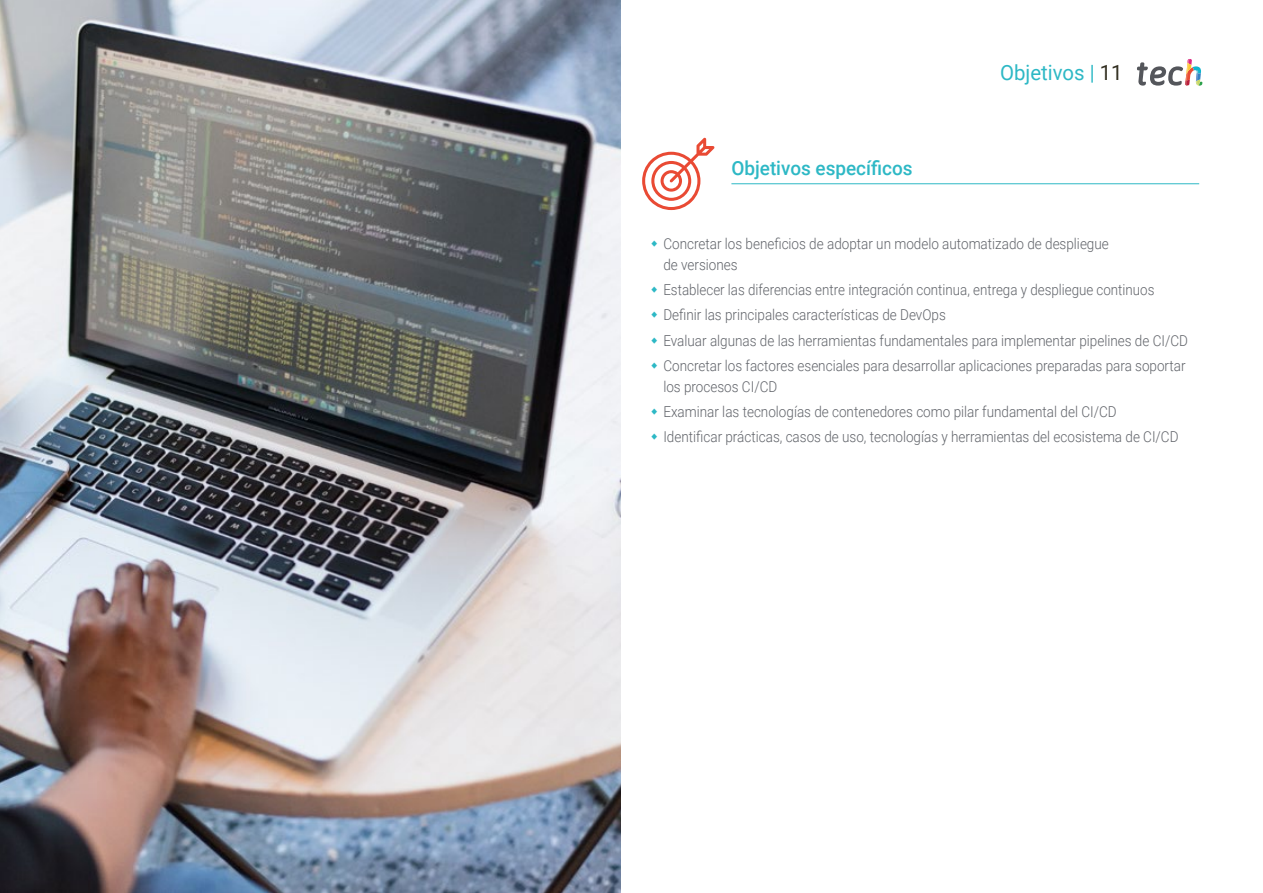
<style>
.page{position:relative;width:1263px;height:893px;background:#fff}
.page>*{position:absolute;margin:0;border:0;box-sizing:border-box;transform-origin:0 0}
.t1{font:21px "Roboto";color:#2db8c5}
.t2{font:500 19.5px "Roboto";color:#2db8c5}
.t3{font:300 15px/25.2px "Roboto";color:#61646a;scale:.89 1}
.t4{font:300 15px/25.2px "Roboto";color:#61646a;scale:.9 1}
.s1{color:#312e20}
</style>
<div class="page">
<hr style="left:731px;top:183px;width:468px;height:1px;background:#2db8c5">
<svg style="left:642px;top:138px;width:72px;height:72px"></svg>
<img style="left:0;top:0;width:621px;height:893px">
<svg style="left:1137px;top:59px;width:65px;height:27px"></svg>
<h2 class="t2" style="left:731px;top:155px;width:183px">Objetivos específicos</h2>
<h1 class="t1" style="left:1000px;top:57px;width:124px">Objetivos | <span class="s1">11</span></h1>
<p class="t4" style="left:663px;top:232px;width:496px;line-height:21px">Concretar los beneficios de adoptar un modelo automatizado de despliegue de versiones</p>
<p class="t3" style="left:663px;top:277px;width:591px">Establecer las diferencias entre integración continua, entrega y despliegue continuos Definir las principales características de DevOps<br>Evaluar algunas de las herramientas fundamentales para implementar pipelines de CI/CD Concretar los factores esenciales para desarrollar aplicaciones preparadas para soportar</p>
<p class="t4" style="left:663px;top:373px;width:574px">los procesos CI/CD<br>Examinar las tecnologías de contenedores como pilar fundamental del CI/CD<br>Identificar prácticas, casos de uso, tecnologías y herramientas del ecosistema de CI/CD</p>
</div>
